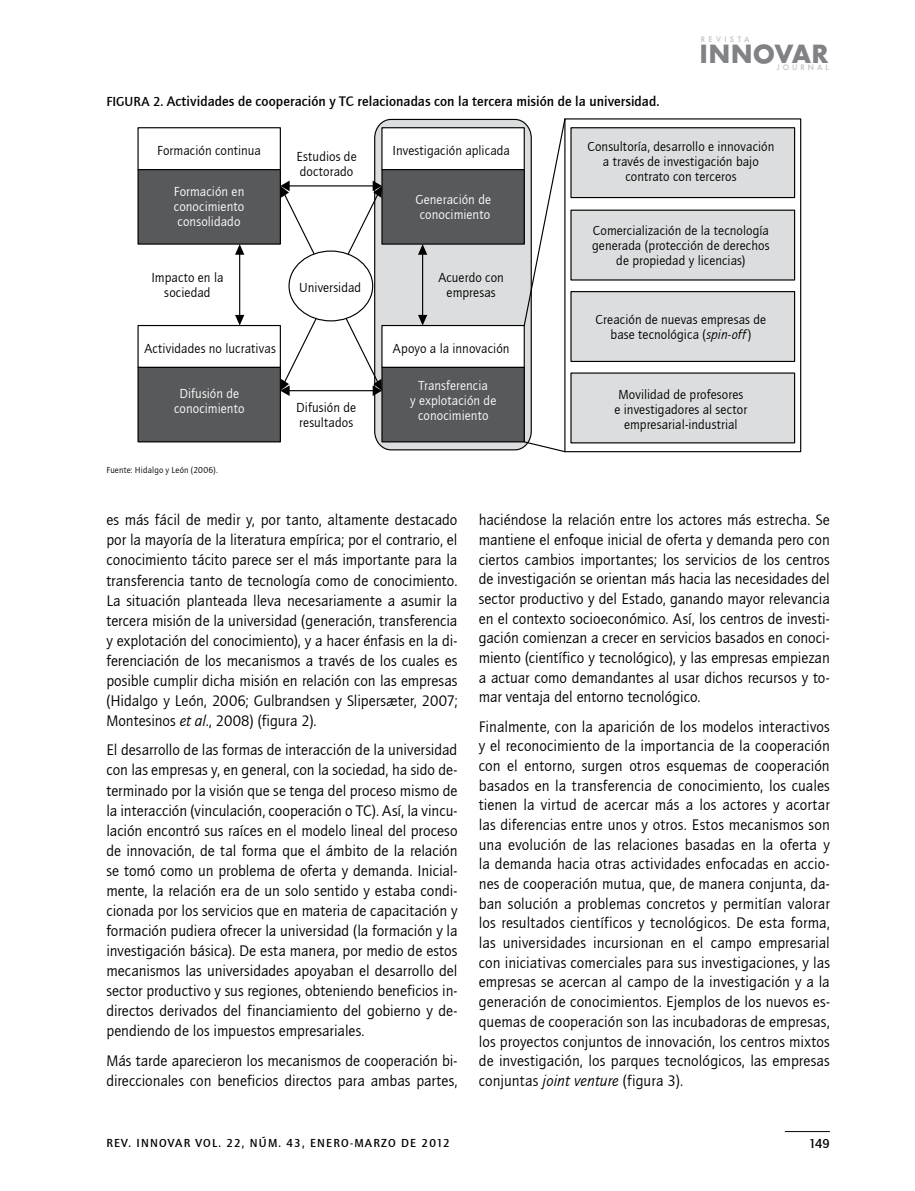
<style>
.page{position:relative;width:915px;height:1191px;background:#fff}
.page>*{position:absolute;margin:0;border:0;box-sizing:border-box;transform-origin:0 0}
.t1{font:700 27.3px "Futura TEE";letter-spacing:.005em;color:#808285}
.t2{font:15.75px/19.6px "Quay Sans ITCTT Book";letter-spacing:.01em;color:#000;text-align:justify}
.t3{font:14.25px "Quay Sans Md ITCTT";letter-spacing:.005em;color:#000}
.t4{font:13.5px/15px "Quay Sans ITCTT Book";letter-spacing:.01em;color:#000;text-align:center}
.t5{font:13.5px/15px "Quay Sans ITCTT Book";letter-spacing:.015em;color:#fff;text-align:center}
.t6{font:13.5px "Quay Sans Md ITCTT";color:#000}
.t7{font:12px "Quay Sans Md ITCTT";letter-spacing:.1em;color:#000}
.t8{font:9px "Quay Sans ITCTT Book";letter-spacing:.015em;color:#000}
.t9{font:500 8.25px "Futura TEE";letter-spacing:.36em;color:#bcbec0}
.t10{font:500 8.25px "Futura TEE";letter-spacing:.4em;color:#bcbec0}
.s1{font-size:13.5px}
.s2{font-style:italic}
</style>
<div class="page">
<hr style="left:784px;top:1131px;width:45px;height:1px;background:#000">
<svg style="left:373px;top:118px;width:159px;height:333px"></svg>
<div style="left:382px;top:128px;width:142px;height:42px;background:#fff"></div>
<div style="left:381px;top:127px;width:143px;height:43px;border:1px solid #000"></div>
<div style="left:382px;top:170px;width:142px;height:74px;background:#58595b"></div>
<div style="left:381px;top:169px;width:143px;height:76px;border:1px solid #000"></div>
<div style="left:137px;top:325px;width:144px;height:43px;border:1px solid #000"></div>
<div style="left:138px;top:367px;width:142px;height:75px;background:#58595b"></div>
<div style="left:137px;top:367px;width:144px;height:75px;border:1px solid #000"></div>
<div style="left:382px;top:325px;width:142px;height:42px;background:#fff"></div>
<div style="left:381px;top:325px;width:143px;height:43px;border:1px solid #000"></div>
<div style="left:382px;top:367px;width:142px;height:75px;background:#58595b"></div>
<div style="left:381px;top:367px;width:143px;height:75px;border:1px solid #000"></div>
<div style="left:137px;top:127px;width:144px;height:43px;border:1px solid #000"></div>
<div style="left:138px;top:170px;width:142px;height:74px;background:#58595b"></div>
<div style="left:137px;top:169px;width:144px;height:76px;border:1px solid #000"></div>
<svg style="left:280px;top:181px;width:102px;height:215px"></svg>
<hr style="left:239px;top:253px;width:1px;height:63px;background:#000">
<svg style="left:235px;top:315px;width:9px;height:10px"></svg>
<svg style="left:235px;top:244px;width:9px;height:11px"></svg>
<hr style="left:422px;top:253px;width:1px;height:63px;background:#000">
<svg style="left:418px;top:315px;width:9px;height:10px"></svg>
<svg style="left:418px;top:244px;width:9px;height:11px"></svg>
<div style="left:289px;top:251px;width:83px;height:70px;background:#fff;border-radius:50%"></div>
<div style="left:288px;top:250px;width:85px;height:71px;border:1px solid #000;border-radius:50%"></div>
<div style="left:564px;top:118px;width:237px;height:334px;border:1px solid #000"></div>
<div style="left:570px;top:128px;width:224px;height:69px;background:#dcddde"></div>
<div style="left:570px;top:127px;width:224px;height:71px;border:1px solid #000"></div>
<div style="left:570px;top:210px;width:224px;height:70px;background:#dcddde"></div>
<div style="left:570px;top:210px;width:224px;height:70px;border:1px solid #000"></div>
<div style="left:570px;top:292px;width:224px;height:69px;background:#dcddde"></div>
<div style="left:570px;top:291px;width:224px;height:71px;border:1px solid #000"></div>
<div style="left:570px;top:373px;width:224px;height:70px;background:#dcddde"></div>
<svg style="left:522px;top:118px;width:44px;height:209px"></svg>
<svg style="left:522px;top:440px;width:44px;height:13px"></svg>
<p class="t10" style="left:700px;top:34px;width:50px">REVISTA</p>
<h1 class="t1" style="left:699px;top:37px;width:130px">INNOVAR</h1>
<p class="t9" style="left:776px;top:62px;width:53px">JOURNAL</p>
<p class="t3" style="left:106px;top:94px;width:554px"><span class="s1">FIGURA 2.</span> Actividades de cooperación y TC relacionadas con la tercera misión de la universidad.</p>
<p class="t4" style="left:157px;top:143px;width:105px">Formación continua</p>
<p class="t4" style="left:587px;top:140px;width:188px">Consultoría, desarrollo e innovación a través de investigación bajo contrato con terceros</p>
<p class="t4" style="left:392px;top:143px;width:119px">I nvestigación aplicada</p>
<p class="t5" style="left:415px;top:193px;width:77px">Generación de conocimiento</p>
<p class="t4" style="left:296px;top:149px;width:62px;text-align:left">Estudios de doctorado</p>
<p class="t5" style="left:174px;top:184px;width:72px;text-align:justify">Formación en conocimiento consolidado</p>
<p class="t4" style="left:592px;top:223px;width:179px">Comercialización de la tecnología generada (protección de derechos de propiedad y licencias)</p>
<p class="t4" style="left:151px;top:271px;width:73px">I mpacto en la sociedad</p>
<p class="t4" style="left:144px;top:341px;width:133px">Actividades no lucrativas</p>
<p class="t5" style="left:174px;top:387px;width:72px">Difusión de conocimiento</p>
<p class="t8" style="left:106px;top:465px;width:113px">Fuente: Hidalgo y León (2006).</p>
<p class="t4" style="left:299px;top:280px;width:64px">Universidad</p>
<p class="t4" style="left:296px;top:400px;width:61px;text-align:left">Difusión de resultados</p>
<p class="t4" style="left:438px;top:271px;width:67px">Acuerdo con empresas</p>
<p class="t4" style="left:393px;top:341px;width:118px">Apoyo a la innovación</p>
<p class="t5" style="left:410px;top:379px;width:88px">Transferencia<br>y explotación de conocimiento</p>
<p class="t4" style="left:595px;top:312px;width:172px">Creación de nuevas empresas de base tecnológica (<span class="s2">spin-off</span>)</p>
<p class="t4" style="left:614px;top:387px;width:134px">Movilidad de profesores e investigadores al sector empresarial-industrial</p>
<p class="t2" style="left:106px;top:510px;width:352px;line-height:20.1px">es más fácil de medir y, por tanto, altamente destacado por la mayoría de la literatura empírica; por el contrario, el conocimiento tácito parece ser el más importante para la transferencia tanto de tecnología como de conocimiento.<br>La situación planteada lleva necesariamente a asumir la tercera misión de la universidad (generación, transferencia y explotación del conocimiento), y a hacer énfasis en la di&shy;ferenciación de los mecanismos a través de los cuales es posible cumplir dicha misión en relación con las empresas (Hidalgo y León, 2006; Gulbrandsen y Slipersæter, 2007; Montesinos <span class="s2">et al</span>., 2008) (figura 2).</p>
<p class="t2" style="left:106px;top:740px;width:352px;line-height:20.1px">El desarrollo de las formas de interacción de la universidad con las empresas y, en general, con la sociedad, ha sido de&shy;terminado por la visión que se tenga del proceso mismo de la interacción (vinculación, cooperación o TC). Así, la vincu&shy;lación encontró sus raíces en el modelo lineal del proceso de innovación, de tal forma que el ámbito de la relación se tomó como un problema de oferta y demanda. I nicial&shy;mente, la relación era de un solo sentido y estaba condi&shy;cionada por los servicios que en materia de capacitación y formación pudiera ofrecer la universidad (la formación y la investigación básica). De esta manera, por medio de estos mecanismos las universidades apoyaban el desarrollo del sector productivo y sus regiones, obteniendo beneficios in&shy;directos derivados del financiamiento del gobierno y de&shy;pendiendo de los impuestos empresariales.</p>
<p class="t2" style="left:106px;top:1050px;width:352px;line-height:20.1px">Más tarde aparecieron los mecanismos de cooperación bi&shy;direccionales con beneficios directos para ambas partes,</p>
<p class="t2" style="left:478px;top:510px;width:352px">haciéndose la relación entre los actores más estrecha. Se mantiene el enfoque inicial de oferta y demanda pero con ciertos cambios importantes; los servicios de los centros de investigación se orientan más hacia las necesidades del sector productivo y del Estado, ganando mayor relevancia en el contexto socioeconómico. Así, los centros de investi&shy;gación comienzan a crecer en servicios basados en conoci&shy;miento (científico y tecnológico), y las empresas empiezan a actuar como demandantes al usar dichos recursos y to&shy;mar ventaja del entorno tecnológico.</p>
<p class="t2" style="left:478px;top:717px;width:352px">Finalmente, con la aparición de los modelos interactivos y el reconocimiento de la importancia de la cooperación con el entorno, surgen otros esquemas de cooperación basados en la transferencia de conocimiento, los cuales tienen la virtud de acercar más a los actores y acortar las diferencias entre unos y otros. Estos mecanismos son una evolución de las relaciones basadas en la oferta y la demanda hacia otras actividades enfocadas en accio&shy;nes de cooperación mutua, que, de manera conjunta, da&shy;ban solución a problemas concretos y permitían valorar los resultados científicos y tecnológicos. De esta forma, las universidades incursionan en el campo empresarial con iniciativas comerciales para sus investigaciones, y las empresas se acercan al campo de la investigación y a la generación de conocimientos. Ejemplos de los nuevos es&shy;quemas de cooperación son las incubadoras de empresas, los proyectos conjuntos de innovación, los centros mixtos de investigación, los parques tecnológicos, las empresas conjuntas <span class="s2">joint venture</span> (figura 3).</p>
<p class="t7" style="left:106px;top:1136px;width:345px">rev. innovar vol. 22, núm. 43, enero-marzo de 2012</p>
<p class="t6" style="left:808px;top:1136px;width:23px">149</p>
</div>
